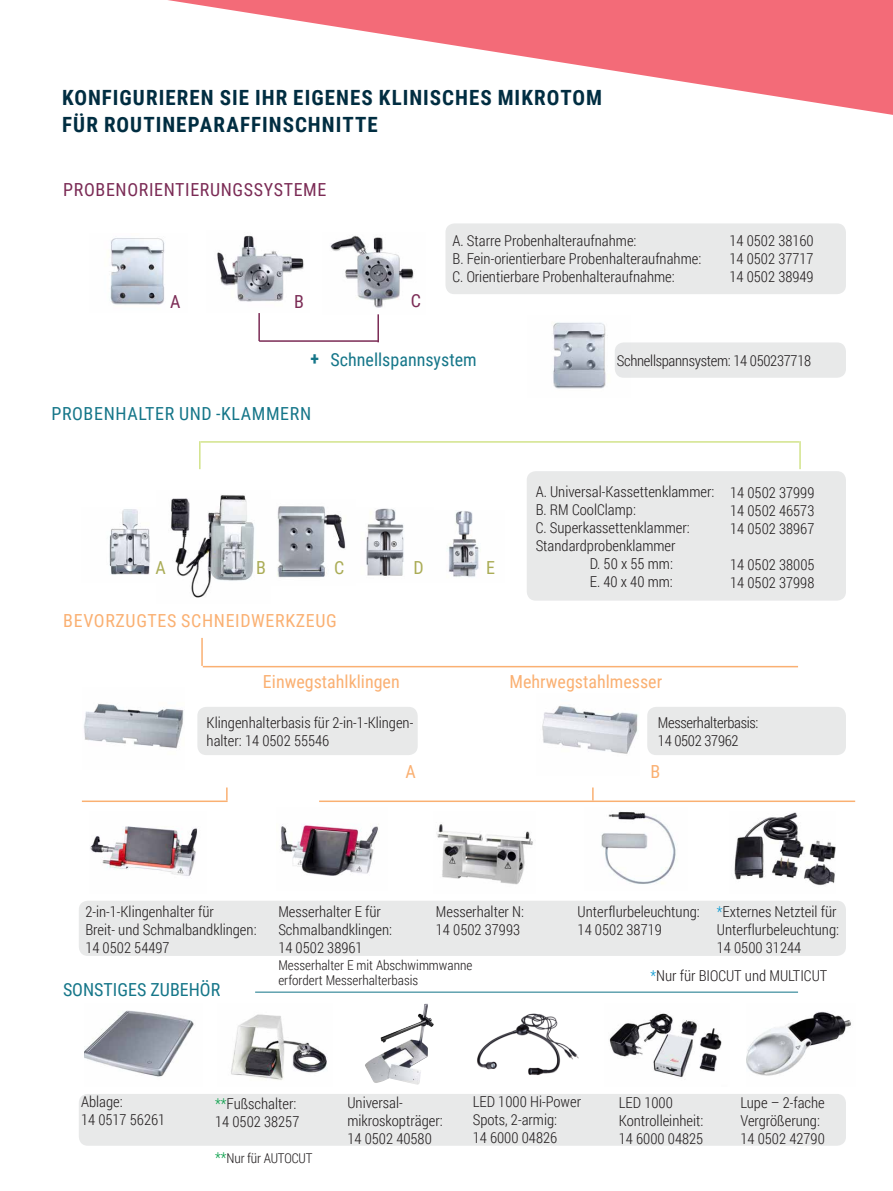
<style>
.page{position:relative;width:893px;height:1191px;background:#fff}
.page>*{position:absolute;margin:0;border:0;box-sizing:border-box;transform-origin:0 0}
.t1{font:700 21px/27px "Roboto Condensed";letter-spacing:.045em;color:#002d41}
.t2{font:18px "Roboto Condensed";color:#fab072}
.t3{font:18px "Roboto Condensed";color:#157689}
.t4{font:18px "Roboto Condensed";letter-spacing:.035em;color:#7b2b55}
.t5{font:18px "Roboto Condensed";letter-spacing:.035em;color:#fab072}
.t6{font:18px "Roboto Condensed";letter-spacing:.035em;color:#157689}
.t7{font:18px "Roboto Condensed";color:#aaac56}
.t8{font:700 18px "Roboto Condensed";color:#157689}
.t9{font:300 15px/18px "Roboto Condensed";color:#231f20}
.t10{font:300 15px "Roboto Condensed";letter-spacing:-.02em;color:#231f20}
.t11{font:300 13.5px/15px "Roboto Condensed";color:#231f20}
.s1{color:#0799d2}
.s2{color:#099f4a}
.s3{font-size:15px;color:#099f4a}
</style>
<div class="page">
<div style="left:79px;top:1093px;width:767px;height:52px;background:#e8e9e9;border-radius:9px"></div>
<div style="left:79px;top:900px;width:767px;height:56px;background:#e8e9e9;border-radius:9px"></div>
<div style="left:527px;top:471px;width:319px;height:129px;background:#e8e9e9;border-radius:9px"></div>
<div style="left:445px;top:223px;width:401px;height:71px;background:#e8e9e9;border-radius:9px"></div>
<div style="left:197px;top:707px;width:221px;height:48px;background:#e8e9e9;border-radius:9px"></div>
<div style="left:647px;top:707px;width:199px;height:48px;background:#e8e9e9;border-radius:9px"></div>
<svg style="left:168px;top:0;width:725px;height:115px"></svg>
<img style="left:110px;top:238px;width:55px;height:67px">
<img style="left:109px;top:509px;width:41px;height:66px">
<img style="left:90px;top:826px;width:108px;height:50px">
<img style="left:231px;top:1014px;width:96px;height:66px">
<img style="left:171px;top:495px;width:84px;height:103px">
<img style="left:217px;top:235px;width:87px;height:67px">
<img style="left:280px;top:824px;width:99px;height:52px">
<img style="left:365px;top:1003px;width:69px;height:81px">
<img style="left:330px;top:235px;width:84px;height:73px">
<img style="left:277px;top:506px;width:69px;height:72px">
<img style="left:542px;top:706px;width:96px;height:48px">
<img style="left:609px;top:1013px;width:113px;height:65px">
<img style="left:366px;top:508px;width:38px;height:68px">
<img style="left:436px;top:824px;width:97px;height:61px">
<img style="left:477px;top:1013px;width:102px;height:62px">
<img style="left:447px;top:511px;width:32px;height:66px">
<img style="left:601px;top:811px;width:75px;height:73px">
<img style="left:747px;top:1011px;width:104px;height:65px">
<img style="left:734px;top:812px;width:101px;height:74px">
<img style="left:553px;top:322px;width:65px;height:67px">
<img style="left:84px;top:703px;width:100px;height:46px">
<img style="left:85px;top:1010px;width:109px;height:67px">
<hr style="left:259px;top:340px;width:120px;height:2px;background:#7b2b55">
<hr style="left:203px;top:666px;width:595px;height:1px;background:#fab072">
<hr style="left:82px;top:800px;width:146px;height:2px;background:#fab072">
<hr style="left:319px;top:800px;width:536px;height:2px;background:#fab072">
<hr style="left:255px;top:991px;width:543px;height:2px;background:#157689">
<hr style="left:201px;top:441px;width:598px;height:2px;background:#d2e38a">
<hr style="left:377px;top:314px;width:2px;height:28px;background:#7b2b55">
<hr style="left:258px;top:313px;width:2px;height:28px;background:#7b2b55">
<hr style="left:199px;top:441px;width:2px;height:28px;background:#d2e38a">
<hr style="left:201px;top:638px;width:2px;height:28px;background:#fab072">
<svg style="left:226px;top:787px;width:2px;height:13px"></svg>
<svg style="left:592px;top:787px;width:2px;height:13px"></svg>
<hr style="left:799px;top:441px;width:2px;height:28px;background:#d2e38a">
<div style="left:615px;top:342px;width:231px;height:36px;background:#e8e9e9;border-radius:9px"></div>
<p class="t1" style="left:62px;top:84px;width:541px">KONFIGURIEREN SIE IHR EIGENES KLINISCHES MIKROTOM<br>FÜR ROUTINEPARAFFINSCHNITTE</p>
<p class="t4" style="left:63px;top:177px;width:265px">PROBENORIENTIERUNGSSYSTEME</p>
<p class="t4" style="left:170px;top:289px;width:12px">A</p>
<p class="t4" style="left:294px;top:289px;width:11px">B</p>
<p class="t4" style="left:411px;top:287px;width:12px">C</p>
<p class="t9" style="left:452px;top:231px;width:186px">A. Starre Probenhalteraufnahme:</p>
<p class="t9" style="left:452px;top:249px;width:250px">B. Fein-orientierbare Probenhalteraufnahme:</p>
<p class="t9" style="left:452px;top:267px;width:224px">C. Orientierbare Probenhalteraufnahme:</p>
<p class="t9" style="left:729px;top:232px;width:86px">14 0502 38160</p>
<p class="t9" style="left:729px;top:250px;width:86px">14 0502 37717</p>
<p class="t9" style="left:729px;top:268px;width:86px">14 0502 38949</p>
<p class="t8" style="left:310px;top:346px;width:10px">+</p>
<p class="t3" style="left:331px;top:347px;width:148px">Schnellspannsystem</p>
<p class="t6" style="left:51px;top:401px;width:261px">PROBENHALTER UND -KLAMMERN</p>
<p class="t7" style="left:155px;top:555px;width:12px">A</p>
<p class="t7" style="left:256px;top:555px;width:11px">B</p>
<p class="t7" style="left:334px;top:555px;width:12px">C</p>
<p class="t7" style="left:413px;top:555px;width:12px">D</p>
<p class="t7" style="left:486px;top:555px;width:10px">E</p>
<p class="t5" style="left:63px;top:608px;width:275px">BEVORZUGTES SCHNEIDWERKZEUG</p>
<p class="t10" style="left:617px;top:350px;width:196px">Schnellspannsystem: 14 050237718</p>
<p class="t9" style="left:536px;top:482px;width:180px">A. Universal-Kassettenklammer:</p>
<p class="t9" style="left:536px;top:500px;width:102px">B. RM CoolClamp:</p>
<p class="t9" style="left:536px;top:518px;width:156px">C. Superkassettenklammer:</p>
<p class="t9" style="left:536px;top:536px;width:141px">Standardprobenklammer</p>
<p class="t9" style="left:590px;top:554px;width:85px">D. 50 x 55 mm:</p>
<p class="t9" style="left:590px;top:572px;width:85px">E. 40 x 40 mm:</p>
<p class="t9" style="left:730px;top:483px;width:86px">14 0502 37999</p>
<p class="t9" style="left:730px;top:501px;width:86px">14 0502 46573</p>
<p class="t9" style="left:730px;top:519px;width:86px">14 0502 38967</p>
<p class="t9" style="left:730px;top:555px;width:86px">14 0502 38005</p>
<p class="t9" style="left:730px;top:573px;width:86px">14 0502 37998</p>
<p class="t2" style="left:263px;top:669px;width:138px">Einwegstahlklingen</p>
<p class="t2" style="left:510px;top:669px;width:154px">Mehrwegstahlmesser</p>
<p class="t9" style="left:207px;top:713px;width:208px">Klingenhalterbasis für 2-in-1-Klingen-</p>
<p class="t9" style="left:207px;top:731px;width:124px">halter: 14 0502 55546</p>
<p class="t10" style="left:658px;top:712px;width:102px">Messerhalterbasis:</p>
<p class="t10" style="left:658px;top:730px;width:82px">14 0502 37962</p>
<p class="t2" style="left:405px;top:759px;width:12px">A</p>
<p class="t2" style="left:650px;top:759px;width:11px">B</p>
<p class="t9" style="left:85px;top:902px;width:173px">2-in-1-Klingenhalter für<br>Breit- und Schmalbandklingen:</p>
<p class="t9" style="left:85px;top:938px;width:86px">14 0502 54497</p>
<p class="t3" style="left:63px;top:977px;width:159px">SONSTIGES ZUBEHÖR</p>
<p class="t9" style="left:436px;top:902px;width:90px">Messerhalter N:</p>
<p class="t9" style="left:436px;top:920px;width:86px">14 0502 37993</p>
<p class="t9" style="left:278px;top:902px;width:115px">Messerhalter E für<br>Schmalbandklingen:</p>
<p class="t9" style="left:278px;top:938px;width:86px">14 0502 38961</p>
<p class="t11" style="left:278px;top:957px;width:196px">Messerhalter E mit Abschwimmwanne erfordert Messerhalterbasis</p>
<p class="t9" style="left:578px;top:902px;width:124px">Unterflurbeleuchtung:</p>
<p class="t9" style="left:578px;top:920px;width:86px">14 0502 38719</p>
<p class="t9" style="left:650px;top:966px;width:179px"><span class="s1">*</span>Nur für BIOCUT und MULTICUT</p>
<p class="t9" style="left:717px;top:902px;width:124px"><span class="s1">*</span>Externes Netzteil für<br>Unterflurbeleuchtung:</p>
<p class="t9" style="left:717px;top:938px;width:86px">14 0500 31244</p>
<p class="t9" style="left:81px;top:1092px;width:43px">Ablage:</p>
<p class="t9" style="left:81px;top:1110px;width:86px">14 0517 56261</p>
<p class="t9" style="left:215px;top:1093px;width:83px"><span class="s2">**</span>Fußschalter:</p>
<p class="t9" style="left:215px;top:1111px;width:86px">14 0502 38257</p>
<p class="t11" style="left:215px;top:1149px;width:99px"><span class="s3">**</span>Nur für AUTOCUT</p>
<p class="t9" style="left:347px;top:1093px;width:97px">Universal&shy;mikroskopträger:</p>
<p class="t9" style="left:347px;top:1129px;width:86px">14 0502 40580</p>
<p class="t9" style="left:473px;top:1092px;width:110px">LED 1000 Hi-Power<br>Spots, 2-armig:</p>
<p class="t9" style="left:473px;top:1128px;width:86px">14 6000 04826</p>
<p class="t9" style="left:619px;top:1093px;width:86px">LED 1000<br>Kontrolleinheit:</p>
<p class="t9" style="left:619px;top:1129px;width:86px">14 6000 04825</p>
<p class="t9" style="left:740px;top:1093px;width:86px">Lupe – 2-fache<br>Vergrößerung:</p>
<p class="t9" style="left:740px;top:1129px;width:86px">14 0502 42790</p>
</div>
